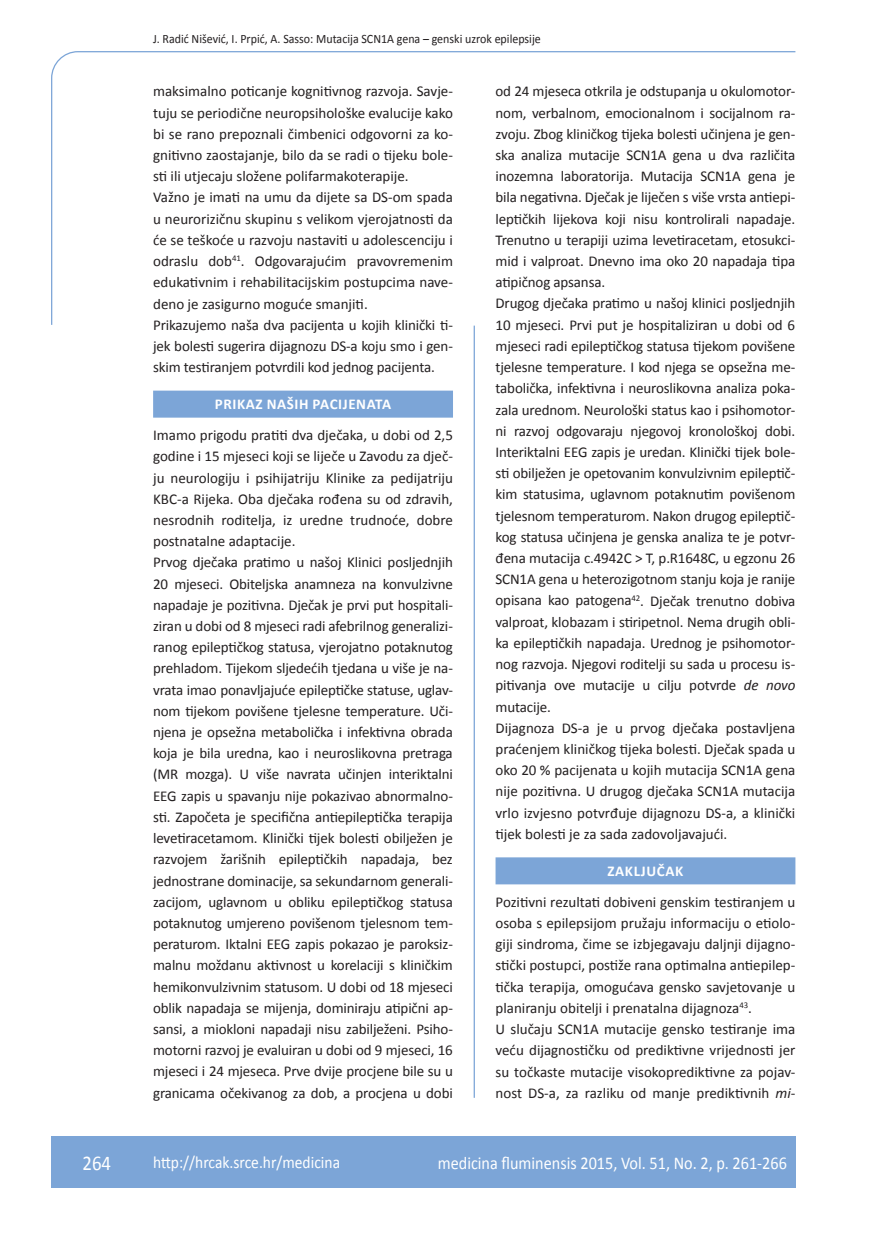
<style>
.page{position:relative;width:872px;height:1234px;background:#fff}
.page>*{position:absolute;margin:0;border:0;box-sizing:border-box;transform-origin:0 0}
.t1{font:21px "Calibri";color:#fff;scale:.9 1}
.t2{font:18px "Calibri";color:#fff;scale:.9 1}
.t3{font:17.25px "Calibri";color:#fff;scale:.9 1}
.t4{font:15px/21.1px "Calibri";letter-spacing:-.01em;color:#231f20}
.t5{font:700 15px "Calibri";letter-spacing:.04em;color:#fff}
.t6{font:12.75px "Calibri";color:#231f20;scale:.94 1}
.s1{font-style:italic}
</style>
<div class="page">
<svg style="left:51px;top:51px;width:745px;height:274px"></svg>
<hr style="left:473px;top:325px;width:2px;height:772px;background:#7ca5d7">
<div style="left:51px;top:1135px;width:744px;height:51px;background:#7ca5d7"></div>
<div style="left:153px;top:390px;width:300px;height:27px;background:#7ca5d7"></div>
<div style="left:495px;top:857px;width:300px;height:27px;background:#7ca5d7"></div>
<p class="t6" style="left:153px;top:30px;width:414px">J. Radić Nišević, I. Prpić, A. Sasso: Mutacija SCN1A gena – genski uzrok epilepsije</p>
<p class="t4" style="left:153px;top:80px;width:301px">maksimalno poticanje kognitivnog razvoja. Savje&shy;tuju se periodične neuropsihološke evalucije kako bi se rano prepoznali čimbenici odgovorni za ko&shy;gnitivno zaostajanje, bilo da se radi o tijeku bole&shy;sti ili utjecaju složene polifarmakoterapije.<br>Važno je imati na umu da dijete sa DS-om spada u neurorizičnu skupinu s velikom vjerojatnosti da će se teškoće u razvoju nastaviti u adolescenciju i odraslu dob<sup>41</sup>. Odgovarajućim pravovremenim edukativnim i rehabilitacijskim postupcima nave&shy;deno je zasigurno moguće smanjiti.<br>Prikazujemo naša dva pacijenta u kojih klinički ti&shy;jek bolesti sugerira dijagnozu DS-a koju smo i gen&shy;skim testiranjem potvrdili kod jednog pacijenta.</p>
<p class="t5" style="left:215px;top:395px;width:178px">PRIKAZ NAŠIH PACIJENATA</p>
<p class="t4" style="left:153px;top:424px;width:301px">Imamo prigodu pratiti dva dječaka, u dobi od 2,5 godine i 15 mjeseci koji se liječe u Zavodu za dječ&shy;ju neurologiju i psihijatriju Klinike za pedijatriju KBC-a Rijeka. Oba dječaka rođena su od zdravih, nesrodnih roditelja, iz uredne trudnoće, dobre postnatalne adaptacije.<br>Prvog dječaka pratimo u našoj Klinici posljednjih 20 mjeseci. Obiteljska anamneza na konvulzivne napadaje je pozitivna. Dječak je prvi put hospitali&shy;ziran u dobi od 8 mjeseci radi afebrilnog generalizi&shy;ranog epileptičkog statusa, vjerojatno potaknutog prehladom. Tijekom sljedećih tjedana u više je na&shy;vrata imao ponavljajuće epileptičke statuse, uglav&shy;nom tijekom povišene tjelesne temperature. Uči&shy;njena je opsežna metabolička i infektivna obrada koja je bila uredna, kao i neuroslikovna pretraga (MR mozga). U više navrata učinjen interiktalni EEG zapis u spavanju nije pokazivao abnormalno&shy;sti. Započeta je specifična antiepileptička terapija levetiracetamom. Klinički tijek bolesti obilježen je razvojem žarišnih epileptičkih napadaja, bez jednostrane dominacije, sa sekundarnom generali&shy;zacijom, uglavnom u obliku epileptičkog statusa potaknutog umjereno povišenom tjelesnom tem&shy;peraturom. Iktalni EEG zapis pokazao je paroksiz&shy;malnu moždanu aktivnost u korelaciji s kliničkim hemikonvulzivnim statusom. U dobi od 18 mjeseci oblik napadaja se mijenja, dominiraju atipični ap&shy;sansi, a miokloni napadaji nisu zabilježeni. Psiho&shy;motorni razvoj je evaluiran u dobi od 9 mjeseci, 16 mjeseci i 24 mjeseca. Prve dvije procjene bile su u granicama očekivanog za dob, a procjena u dobi</p>
<p class="t4" style="left:495px;top:80px;width:301px">od 24 mjeseca otkrila je odstupanja u okulomotor&shy;nom, verbalnom, emocionalnom i socijalnom ra&shy;zvoju. Zbog kliničkog tijeka bolesti učinjena je gen&shy;ska analiza mutacije SCN1A gena u dva različita inozemna laboratorija. Mutacija SCN1A gena je bila negativna. Dječak je liječen s više vrsta antiepi&shy;leptičkih lijekova koji nisu kontrolirali napadaje.<br>Trenutno u terapiji uzima levetiracetam, etosukci&shy;mid i valproat. Dnevno ima oko 20 napadaja tipa atipičnog apsansa.<br>Drugog dječaka pratimo u našoj klinici posljednjih 10 mjeseci. Prvi put je hospitaliziran u dobi od 6 mjeseci radi epileptičkog statusa tijekom povišene tjelesne temperature. I kod njega se opsežna me&shy;tabolička, infektivna i neuroslikovna analiza poka&shy;zala urednom. Neurološki status kao i psihomotor&shy;ni razvoj odgovaraju njegovoj kronološkoj dobi.<br>Interiktalni EEG zapis je uredan. Klinički tijek bole&shy;sti obilježen je opetovanim konvulzivnim epileptič&shy;kim statusima, uglavnom potaknutim povišenom tjelesnom temperaturom. Nakon drugog epileptič&shy;kog statusa učinjena je genska analiza te je potvr&shy;đena mutacija c.4942C &gt; T, p.R1648C, u egzonu 26<br>SCN1A gena u heterozigotnom stanju koja je ranije opisana kao patogena<sup>42</sup>. Dječak trenutno dobiva valproat, klobazam i stiripetnol. Nema drugih obli&shy;ka epileptičkih napadaja. Urednog je psihomotor&shy;nog razvoja. Njegovi roditelji su sada u procesu is&shy;pitivanja ove mutacije u cilju potvrde <span class="s1">de novo </span>mutacije.<br>Dijagnoza DS-a je u prvog dječaka postavljena praćenjem kliničkog tijeka bolesti. Dječak spada u oko 20 % pacijenata u kojih mutacija SCN1A gena nije pozitivna. U drugog dječaka SCN1A mutacija vrlo izvjesno potvrđuje dijagnozu DS-a, a klinički tijek bolesti je za sada zadovoljavajući.</p>
<p class="t5" style="left:607px;top:861px;width:77px">ZAKLJUČAK</p>
<p class="t4" style="left:495px;top:890px;width:301px">Pozitivni rezultati dobiveni genskim testiranjem u osoba s epilepsijom pružaju informaciju o etiolo&shy;giji sindroma, čime se izbjegavaju daljnji dijagno&shy;stički postupci, postiže rana optimalna antiepilep&shy;tička terapija, omogućava gensko savjetovanje u planiranju obitelji i prenatalna dijagnoza<sup>43</sup>.<br>U slučaju SCN1A mutacije gensko testiranje ima veću dijagnostičku od prediktivne vrijednosti jer su točkaste mutacije visokoprediktivne za pojav&shy;nost DS-a, za razliku od manje prediktivnih <span class="s1">mi-</span></p>
<h1 class="t1" style="left:82px;top:1149px;width:33px">264</h1>
<p class="t3" style="left:153px;top:1150px;width:209px">http://hrcak.srce.hr/medicina</p>
<p class="t2" style="left:438px;top:1151px;width:389px">medicina fluminensis 2015, Vol. 51, No. 2, p. 261-266</p>
</div>
